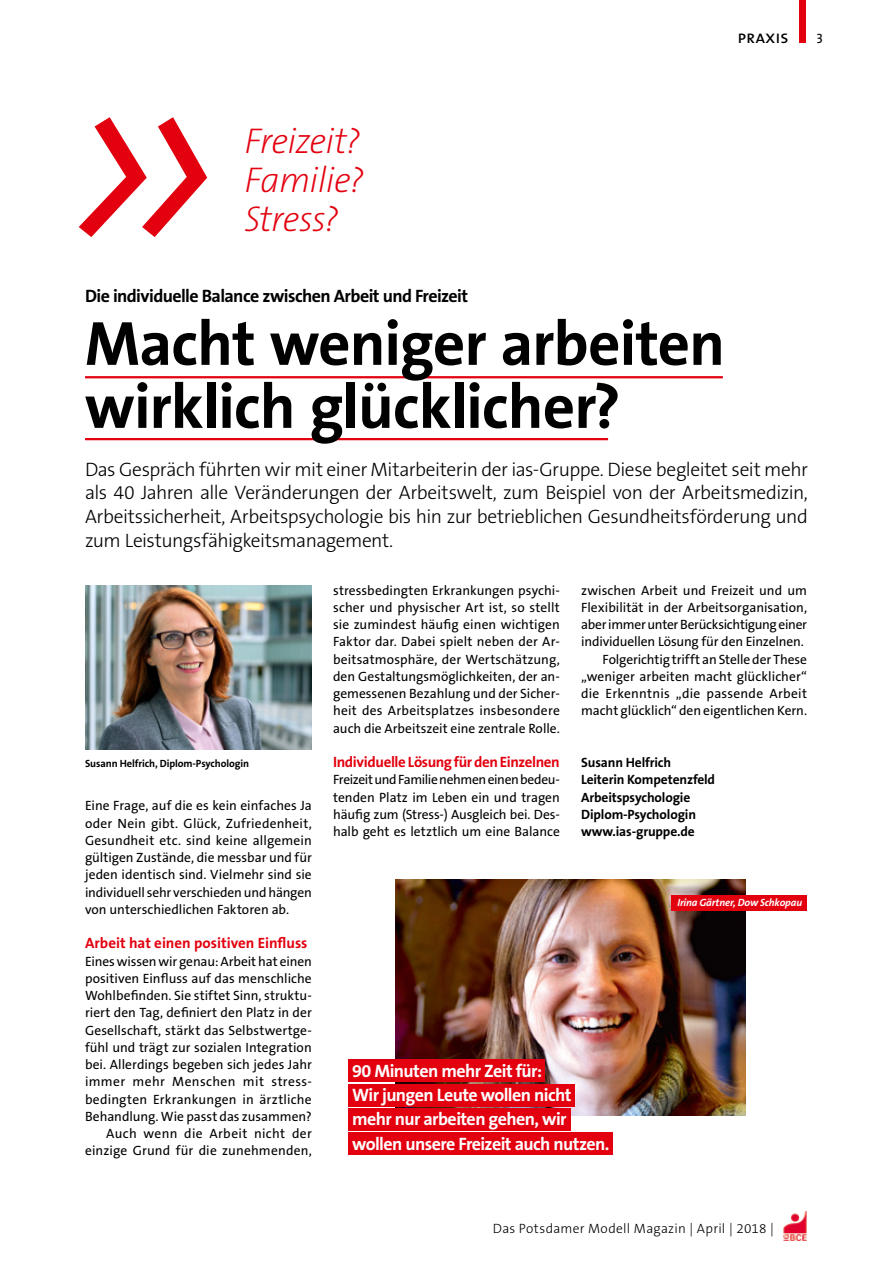
<style>
.page{position:relative;width:893px;height:1263px;background:#fff}
.page>*{position:absolute;margin:0;border:0;box-sizing:border-box;transform-origin:0 0}
.t1{font:italic 200 360px "The Sans B2";color:#e3000f}
.t2{font:700 63px/63px "The Sans B7";letter-spacing:-.015em;color:#000}
.t3{font:italic 200 36px/39px "The Sans B2";letter-spacing:-.02em;color:#e3000f}
.t4{font:300 19.5px/23.7px "The Sans B3";letter-spacing:-.03em;color:#000;text-align:justify}
.t5{font:700 18px/24.3px "The Sans B7";letter-spacing:-.03em;color:#fff}
.t6{font:700 18px "The Sans B7";letter-spacing:-.03em;color:#000}
.t7{font:18px "The Mix Caps";color:#000}
.t8{font:700 15px "The Sans B7";letter-spacing:-.02em;color:#e3000f}
.t9{font:700 15px "The Sans B7";color:#e3000f}
.t10{font:13.5px/17.2px "The Sans B5 Plain";color:#000;text-align:justify}
.t11{font:700 13.5px/17.2px "The Sans B7";letter-spacing:-.01em;color:#000}
.t12{font:300 13.5px "The Sans B3";letter-spacing:.015em;color:#000}
.t13{font:13.5px "The Mix Caps";color:#000}
.t14{font:700 10.5px "The Sans B7";letter-spacing:-.01em;color:#000}
.t15{font:italic 700 10.5px "The Sans B7";letter-spacing:-.01em;color:#fff}
</style>
<div class="page">
<div style="left:799px;top:0;width:7px;height:43px;background:#e3000f"></div>
<img style="left:783px;top:1211px;width:24px;height:30px">
<hr style="left:0;top:853px;width:1px;height:410px;background:#e9e6e3">
<hr style="left:85px;top:376px;width:638px;height:2px;background:#e3000f">
<img style="left:85px;top:586px;width:227px;height:164px">
<hr style="left:85px;top:438px;width:523px;height:2px;background:#e3000f">
<img style="left:395px;top:879px;width:351px;height:237px">
<div style="left:672px;top:895px;width:135px;height:16px;background:#e3000f"></div>
<div style="left:348px;top:1059px;width:197px;height:23px;background:#e3000f"></div>
<div style="left:348px;top:1083px;width:226px;height:23px;background:#e3000f"></div>
<div style="left:348px;top:1108px;width:223px;height:23px;background:#e3000f"></div>
<div style="left:348px;top:1132px;width:264px;height:23px;background:#e3000f"></div>
<h3 class="t7" style="left:737px;top:21px;width:53px">praxis</h3>
<p class="t13" style="left:816px;top:27px;width:8px">3</p>
<h1 class="t1" style="left:53px;top:-31px;width:170px">»</h1>
<h3 class="t3" style="left:244px;top:123px;width:121px">Freizeit?<br>Familie?</h3>
<h3 class="t3" style="left:244px;top:201px;width:96px">Stress?</h3>
<h3 class="t6" style="left:85px;top:286px;width:385px">Die individuelle Balance zwischen Arbeit und Freizeit</h3>
<h2 class="t2" style="left:85px;top:314px;width:642px">Macht weniger arbeiten wirklich glücklicher?</h2>
<p class="t4" style="left:85px;top:458px;width:724px">Das Gespräch führten wir mit einer Mitarbeiterin der ias-Gruppe. Diese begleitet seit mehr als 40 Jahren alle Veränderungen der Arbeitswelt, zum Beispiel von der Arbeitsmedizin, Arbeitssicherheit, Arbeitspsychologie bis hin zur betrieblichen Gesundheitsförderung und zum Leistungsfähigkeitsmanagement.</p>
<p class="t14" style="left:85px;top:758px;width:166px">Susann Helfrich, Diplom-Psychologin</p>
<p class="t10" style="left:85px;top:797px;width:228px">Eine Frage, auf die es kein einfaches Ja oder Nein gibt. Glück, Zufriedenheit, Gesundheit etc. sind keine allgemein gültigen Zustände, die messbar und für jeden identisch sind. Vielmehr sind sie individuell sehr verschieden und hängen von unterschiedlichen Faktoren ab.</p>
<p class="t9" style="left:85px;top:935px;width:224px">Arbeit hat einen positiven Einfluss</p>
<p class="t10" style="left:85px;top:953px;width:228px;text-align:right">Eines wissen wir genau: Arbeit hat einen positiven Einfluss auf das menschliche Wohlbefinden. Sie stiftet Sinn, struktu&shy;riert den Tag, definiert den Platz in der Gesellschaft, stärkt das Selbstwertge&shy;fühl und trägt zur sozialen Integration bei. Allerdings begeben sich jedes Jahr immer mehr Menschen mit stress&shy;bedingten Erkrankungen in ärztliche Behandlung. Wie passt das zusammen?<br>Auch wenn die Arbeit nicht der einzige Grund für die zunehmenden,</p>
<p class="t10" style="left:333px;top:582px;width:228px">stressbedingten Erkrankungen psychi&shy;scher und physischer Art ist, so stellt sie zumindest häufig einen wichtigen Faktor dar. Dabei spielt neben der Ar&shy;beitsatmosphäre, der Wertschätzung, den Gestaltungsmöglichkeiten, der an&shy;gemessenen Bezahlung und der Sicher&shy;heit des Arbeitsplatzes insbesondere auch die Arbeitszeit eine zentrale Rolle.</p>
<p class="t8" style="left:333px;top:754px;width:228px">Individuelle Lösung für den Einzelnen</p>
<p class="t10" style="left:333px;top:772px;width:228px;text-align:left">Freizeit und Familie nehmen einen bedeu-- tenden Platz im Leben ein und tragen häufig zum (Stress-) Ausgleich bei. Des&shy;halb geht es letztlich um eine Balance</p>
<p class="t10" style="left:581px;top:582px;width:227px;text-align:right">zwischen Arbeit und Freizeit und um Flexibilität in der Arbeitsorganisation, aber immer unter Berücksichtigung einer individuellen Lösung für den Einzelnen.<br>Folgerichtig trifft an Stelle der These „weniger arbeiten macht glücklicher“ die Erkenntnis „die passende Arbeit macht glücklich“ den eigentlichen Kern.</p>
<p class="t11" style="left:581px;top:754px;width:135px">Susann Helfrich<br>Leiterin Kompetenzfeld<br>Arbeitspsychologie<br>Diplom-Psychologin www.ias-gruppe.de</p>
<p class="t15" style="left:677px;top:897px;width:126px">Irina Gärtner, Dow Schkopau</p>
<h3 class="t5" style="left:352px;top:1059px;width:259px">90 Minuten mehr Zeit für:<br>Wir jungen Leute wollen nicht mehr nur arbeiten gehen, wir wollen unsere Freizeit auch nutzen.</h3>
<p class="t12" style="left:493px;top:1221px;width:282px">Das Potsdamer Modell Magazin | April | 2018 |</p>
</div>
